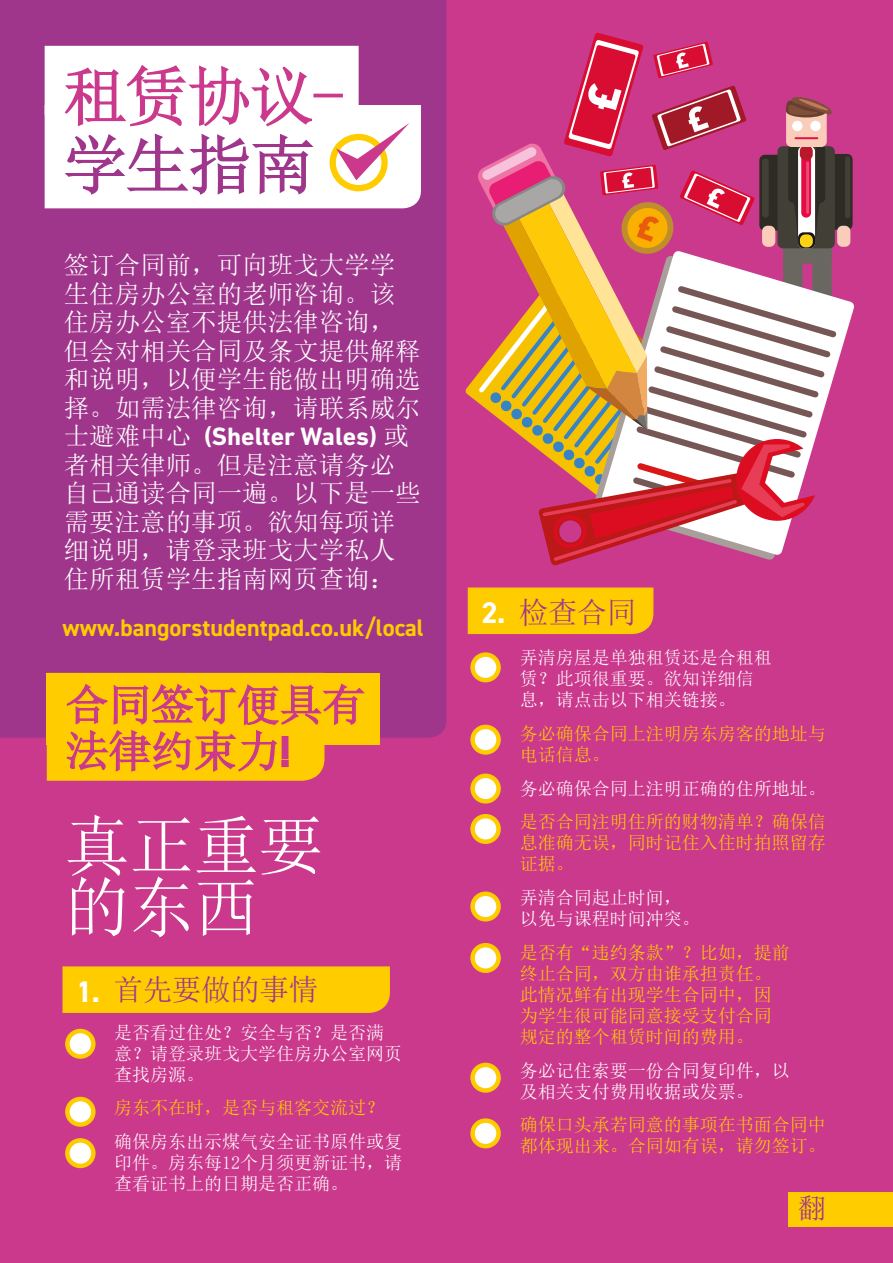
<style>
.page{position:relative;width:893px;height:1263px;background:#cb398d}
.page>*{position:absolute;margin:0;border:0;box-sizing:border-box;transform-origin:0 0}
.t1{font:66px/61.5px "Sim Sun";letter-spacing:-.02em;color:#fff}
.t2{font:64.5px/68.6px "Sim Sun";letter-spacing:-.03em;color:#cb398d}
.t3{font:42.75px/46.5px "Sim Sun";color:#cb398d}
.t4{font:29.85px "Sim Sun";letter-spacing:-.02em;color:#9f368c}
.t5{font:28.5px "Sim Sun";color:#9f368c}
.t6{font:25.5px/28.5px "Sim Sun";color:#fff}
.t7{font:700 24px "DIN2014";color:#fc0}
.t8{font:18px/21px "Sim Sun";color:#fff}
.t9{font:18px/21px "Sim Sun";color:#fc0}
.s1{color:#9f368c}
.s2{font-family:"DIN Next LT Pro";font-weight:700}
.s3{font-family:"DIN2014";font-weight:700}
.s4{font-family:"DIN2014";font-weight:700;font-size:30px;color:#fff}
</style>
<div class="page">
<div style="left:829px;top:154px;width:24px;height:76px;background:#2d2b24;border-radius:5px"></div>
<div style="left:837px;top:226px;width:13px;height:21px;background:#faccba;border-radius:5px"></div>
<div style="left:845px;top:156px;width:5px;height:62px;background:#413f36;border-radius:3px"></div>
<div style="left:0;top:0;width:446px;height:738px;background:#9f368c"></div>
<svg style="left:45px;top:46px;width:376px;height:162px;background:#efd8e5"></svg>
<svg style="left:67px;top:1031px;width:26px;height:25px"></svg>
<div style="left:65px;top:1029px;width:31px;height:30px;border:4px solid #fc0;border-radius:50%"></div>
<svg style="left:67px;top:1099px;width:26px;height:25px"></svg>
<div style="left:65px;top:1097px;width:31px;height:30px;border:4px solid #fc0;border-radius:50%"></div>
<svg style="left:67px;top:1140px;width:26px;height:26px"></svg>
<div style="left:65px;top:1138px;width:31px;height:30px;border:4px solid #fc0;border-radius:50%"></div>
<div style="left:63px;top:966px;width:327px;height:47px;background:#fc0"></div>
<div style="left:468px;top:587px;width:185px;height:47px;background:#fc0"></div>
<svg style="left:473px;top:655px;width:25px;height:25px"></svg>
<div style="left:470px;top:652px;width:31px;height:30px;border:4px solid #fc0;border-radius:50%"></div>
<svg style="left:473px;top:727px;width:25px;height:25px"></svg>
<div style="left:470px;top:725px;width:31px;height:30px;border:4px solid #fc0;border-radius:50%"></div>
<svg style="left:473px;top:776px;width:25px;height:25px"></svg>
<div style="left:470px;top:773px;width:31px;height:30px;border:4px solid #fc0;border-radius:50%"></div>
<svg style="left:473px;top:816px;width:25px;height:26px"></svg>
<div style="left:470px;top:814px;width:31px;height:30px;border:4px solid #fc0;border-radius:50%"></div>
<svg style="left:473px;top:894px;width:25px;height:25px"></svg>
<div style="left:470px;top:891px;width:31px;height:30px;border:4px solid #fc0;border-radius:50%"></div>
<svg style="left:473px;top:945px;width:25px;height:26px"></svg>
<div style="left:470px;top:943px;width:31px;height:30px;border:4px solid #fc0;border-radius:50%"></div>
<svg style="left:473px;top:1065px;width:25px;height:25px"></svg>
<div style="left:470px;top:1063px;width:31px;height:30px;border:4px solid #fc0;border-radius:50%"></div>
<svg style="left:473px;top:1121px;width:25px;height:25px"></svg>
<div style="left:470px;top:1118px;width:31px;height:30px;border:4px solid #fc0;border-radius:50%"></div>
<div style="left:47px;top:673px;width:333px;height:71px;background:#fc0"></div>
<svg style="left:47px;top:683px;width:320px;height:98px"></svg>
<div style="left:788px;top:1192px;width:105px;height:35px;background:#fc0"></div>
<svg style="left:836px;top:297px;width:18px;height:71px"></svg>
<svg style="left:477px;top:33px;width:359px;height:533px"></svg>
<p class="t2" style="left:63px;top:62px;width:283px">租赁协议-<span class="s1">学生指南</span></p>
<p class="t6" style="left:64px;top:251px;width:359px">签订合同前，可向班戈大学学生住房办公室的老师咨询。该住房办公室不提供法律咨询，但会对相关合同及条文提供解释和说明，以便学生能做出明确选择。如需法律咨询，请联系威尔士避难中心 <span class="s2">(Shelter Wales)</span> 或者相关律师。但是注意请务必自己通读合同一遍。以下是一些需要注意的事项。欲知每项详细说明，请登录班戈大学私人住所租赁学生指南网页查询：</p>
<p class="t7" style="left:63px;top:611px;width:363px">www.bangorstudentpad.co.uk/local</p>
<p class="t3" style="left:66px;top:681px;width:301px">合同签订便具有法律约束力<span class="s3">!</span></p>
<p class="t1" style="left:64px;top:815px;width:262px">真正重要的东西</p>
<p class="t4" style="left:76px;top:974px;width:244px"><span class="s4">1.</span> 首先要做的事情</p>
<p class="t8" style="left:114px;top:1022px;width:289px">是否看过住处？安全与否？是否满意？请登录班戈大学住房办公室网页查找房源。</p>
<p class="t9" style="left:114px;top:1097px;width:271px">房东不在时，是否与租客交流过？</p>
<p class="t8" style="left:114px;top:1131px;width:289px;text-align:justify">确保房东出示煤气安全证书原件或复印件。房东每12个月须更新证书，请查看证书上的日期是否正确。</p>
<p class="t4" style="left:482px;top:597px;width:156px"><span class="s4">2.</span> 检查合同</p>
<p class="t8" style="left:520px;top:647px;width:253px">弄清房屋是单独租赁还是合租租赁？此项很重要。欲知详细信息，请点击以下相关链接。</p>
<p class="t9" style="left:520px;top:723px;width:307px">务必确保合同上注明房东房客的地址与电话信息。</p>
<p class="t8" style="left:520px;top:778px;width:307px">务必确保合同上注明正确的住所地址。</p>
<p class="t9" style="left:520px;top:811px;width:307px;text-align:justify">是否合同注明住所的财物清单？确保信息准确无误，同时记住入住时拍照留存证据。</p>
<p class="t8" style="left:520px;top:887px;width:181px">弄清合同起止时间，以免与课程时间冲突。</p>
<p class="t9" style="left:520px;top:942px;width:271px">是否有“违约条款”？比如，提前终止合同，双方由谁承担责任。此情况鲜有出现学生合同中，因为学生很可能同意接受支付合同规定的整个租赁时间的费用。</p>
<p class="t8" style="left:520px;top:1060px;width:271px">务必记住索要一份合同复印件，以及相关支付费用收据或发票。</p>
<p class="t9" style="left:520px;top:1114px;width:307px">确保口头承若同意的事项在书面合同中都体现出来。合同如有误，请勿签订。</p>
<p class="t5" style="left:798px;top:1193px;width:30px">翻</p>
</div>
